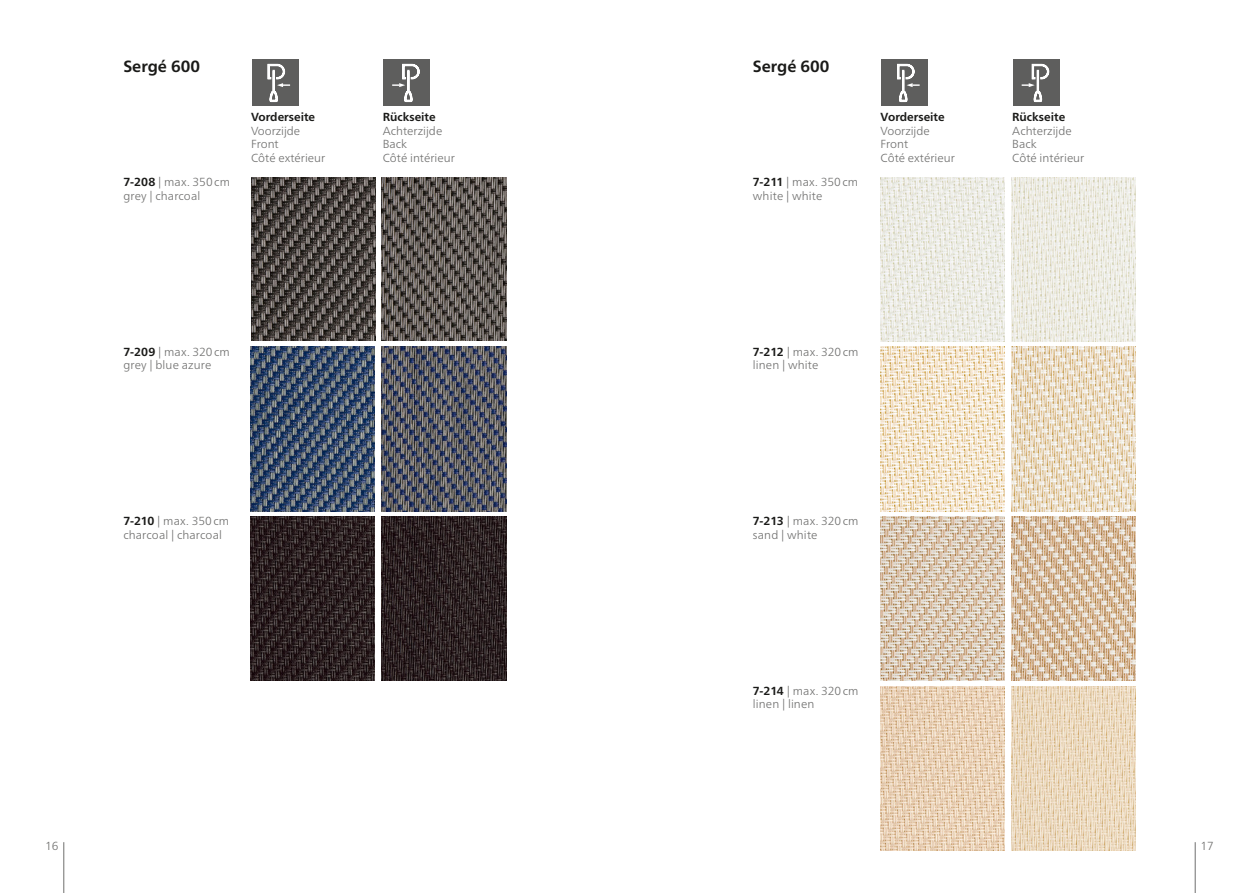
<style>
.page{position:relative;width:1259px;height:893px;background:#fff}
.page>*{position:absolute;margin:0;border:0;box-sizing:border-box;transform-origin:0 0}
.t1{font:700 16.2px "Frutiger Neue LTW1 G";color:#1a1a18}
.t2{font:300 11.7px/13.5px "Frutiger Neue LTW1 G";color:#6f6f6e}
.t3{font:700 11.7px "Frutiger Neue LTW1 G";color:#1a1a18}
.s1{font-weight:700;color:#1a1a18}
</style>
<div class="page">
<hr style="left:63px;top:842px;width:1px;height:51px;background:#6f6f6e">
<hr style="left:1194px;top:842px;width:1px;height:51px;background:#6f6f6e">
<img style="left:382px;top:347px;width:124px;height:164px">
<img style="left:251px;top:347px;width:124px;height:164px">
<img style="left:382px;top:516px;width:124px;height:165px">
<img style="left:251px;top:516px;width:124px;height:165px">
<img style="left:382px;top:177px;width:124px;height:164px">
<img style="left:251px;top:177px;width:124px;height:164px">
<div style="left:252px;top:60px;width:46px;height:46px;background:#5e5e5d"></div>
<svg style="left:267px;top:63px;width:23px;height:40px"></svg>
<div style="left:384px;top:60px;width:46px;height:46px;background:#5e5e5d"></div>
<svg style="left:392px;top:63px;width:28px;height:40px"></svg>
<img style="left:1011px;top:347px;width:124px;height:164px">
<img style="left:880px;top:347px;width:124px;height:164px">
<img style="left:1011px;top:516px;width:124px;height:165px">
<img style="left:880px;top:516px;width:124px;height:165px">
<img style="left:1011px;top:686px;width:124px;height:164px">
<img style="left:880px;top:686px;width:124px;height:164px">
<img style="left:1011px;top:177px;width:124px;height:165px">
<img style="left:880px;top:177px;width:124px;height:165px">
<div style="left:881px;top:60px;width:47px;height:46px;background:#5e5e5d"></div>
<svg style="left:897px;top:63px;width:22px;height:40px"></svg>
<div style="left:1013px;top:60px;width:46px;height:46px;background:#5e5e5d"></div>
<svg style="left:1021px;top:63px;width:29px;height:40px"></svg>
<h1 class="t1" style="left:123px;top:57px;width:78px">Sergé 600</h1>
<h1 class="t1" style="left:753px;top:57px;width:78px">Sergé 600</h1>
<p class="t3" style="left:251px;top:110px;width:66px">Vorderseite</p>
<p class="t2" style="left:251px;top:124px;width:76px">Voorzijde<br>Front<br>Côté extérieur</p>
<p class="t3" style="left:383px;top:110px;width:54px">Rückseite</p>
<p class="t2" style="left:383px;top:124px;width:74px">Achterzijde<br>Back<br>Côté intérieur</p>
<p class="t3" style="left:880px;top:110px;width:66px">Vorderseite</p>
<p class="t2" style="left:880px;top:124px;width:76px">Voorzijde<br>Front<br>Côté extérieur</p>
<p class="t3" style="left:1012px;top:110px;width:54px">Rückseite</p>
<p class="t2" style="left:1012px;top:124px;width:74px">Achterzijde<br>Back<br>Côté intérieur</p>
<p class="t2" style="left:123px;top:175px;width:108px"><span class="s1">7-208</span> | max. 350cm grey | charcoal</p>
<p class="t2" style="left:753px;top:175px;width:107px"><span class="s1">7-211</span> | max. 350cm white | white</p>
<p class="t2" style="left:123px;top:345px;width:108px"><span class="s1">7-209</span> | max. 320cm grey | blue azure</p>
<p class="t2" style="left:753px;top:345px;width:107px"><span class="s1">7-212</span> | max. 320cm linen | white</p>
<p class="t2" style="left:123px;top:514px;width:107px"><span class="s1">7-210</span> | max. 350cm charcoal | charcoal</p>
<p class="t2" style="left:753px;top:514px;width:107px"><span class="s1">7-213</span> | max. 320cm sand | white</p>
<p class="t2" style="left:753px;top:684px;width:107px"><span class="s1">7-214</span> | max. 320cm linen | linen</p>
<p class="t2" style="left:45px;top:839px;width:15px">16</p>
<p class="t2" style="left:1200px;top:839px;width:15px">17</p>
</div>
